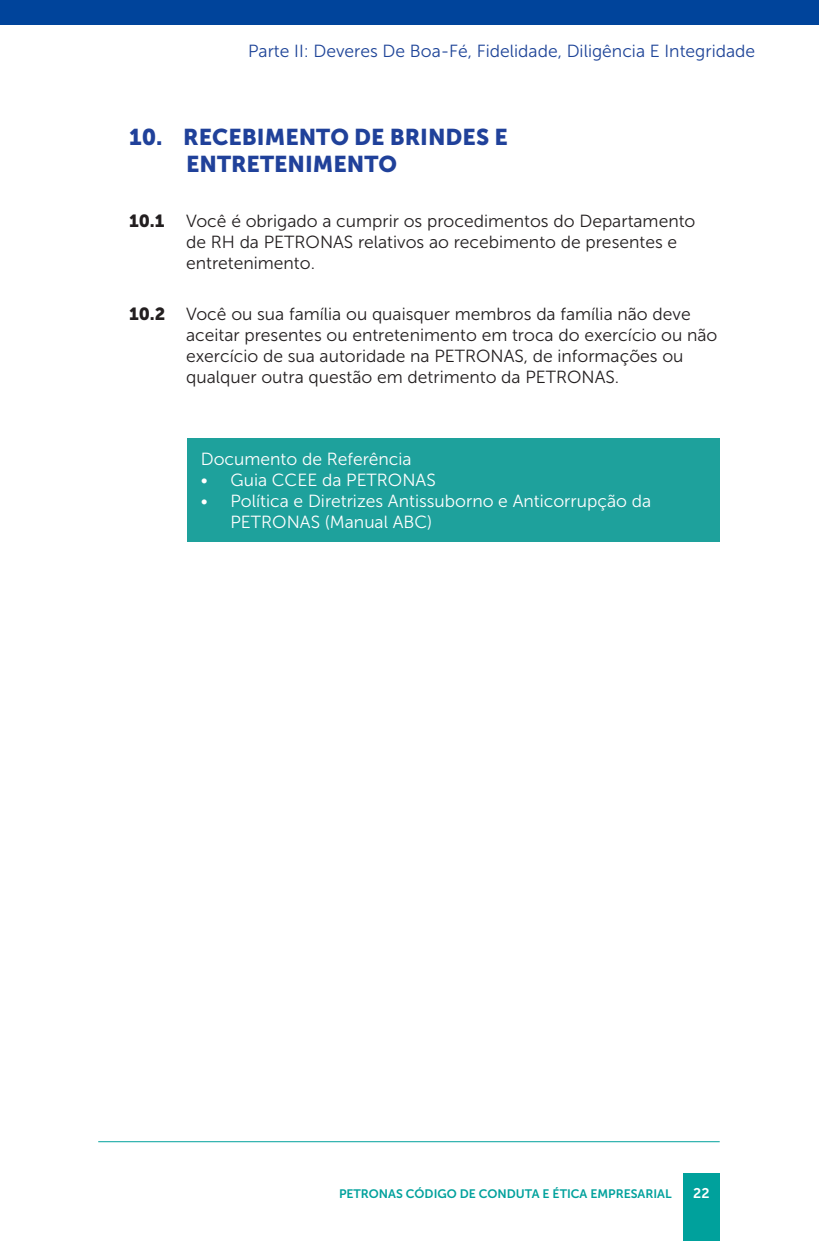
<style>
.page{position:relative;width:819px;height:1241px;background:#fff}
.page>*{position:absolute;margin:0;border:0;box-sizing:border-box;transform-origin:0 0}
.t1{font:22.75px/27.3px "Museo Sans 900";color:#20419a}
.t2{font:17.5px/21px "Museo Sans 300";color:#231f20}
.t3{font:17.5px "Museo Sans 300";color:#fff}
.Chapter_Style{font:17.5px "Museo Sans 300";color:#1e4498}
.t4{font:14px "Museo Sans 700";color:#fff}
.t5{font:12.25px "Museo Sans 700";color:#00a19c}
.s1{font-family:"Museo Sans 900"}
</style>
<div class="page">
<hr style="left:98px;top:1141px;width:621px;height:1px;background:#00a19c">
<div style="left:683px;top:1173px;width:36px;height:67px;background:#00a19c"></div>
<div style="left:187px;top:438px;width:532px;height:103px;background:#1ea19c"></div>
<div style="left:0;top:0;width:819px;height:25px;background:#00449b"></div>
<p class="Chapter_Style" style="left:248px;top:41px;width:508px">Parte II: Deveres De Boa-Fé, Fidelidade, Diligência E Integridade</p>
<p class="t1" style="left:186px;top:123px;width:323px;text-indent:-57px">10. RECEBIMENTO DE BRINDES E<br>ENTRETENIMENTO</p>
<p class="t2" style="left:186px;top:211px;width:511px;text-indent:-57px"><span class="s1">10.1</span> Você é obrigado a cumprir os procedimentos do Departamento de RH da PETRONAS relativos ao recebimento de presentes e entretenimento.</p>
<p class="t2" style="left:186px;top:303px;width:533px;text-indent:-57px"><span class="s1">10.2</span> Você ou sua família ou quaisquer membros da família não deve aceitar presentes ou entretenimento em troca do exercício ou não exercício de sua autoridade na PETRONAS, de informações ou qualquer outra questão em detrimento da PETRONAS.</p>
<p class="t3" style="left:201px;top:449px;width:212px">Documento de Referência</p>
<p class="t3" style="left:201px;top:470px;width:236px">• Guia CCEE da PETRONAS</p>
<p class="t3" style="left:201px;top:491px;width:452px">• Política e Diretrizes Antissuborno e Anticorrupção da</p>
<p class="t3" style="left:230px;top:512px;width:203px">PETRONAS (Manual ABC)</p>
<p class="t5" style="left:339px;top:1186px;width:334px">PETRONAS CÓDIGO DE CONDUTA E ÉTICA EMPRESARIAL</p>
<p class="t4" style="left:693px;top:1184px;width:18px">22</p>
</div>
